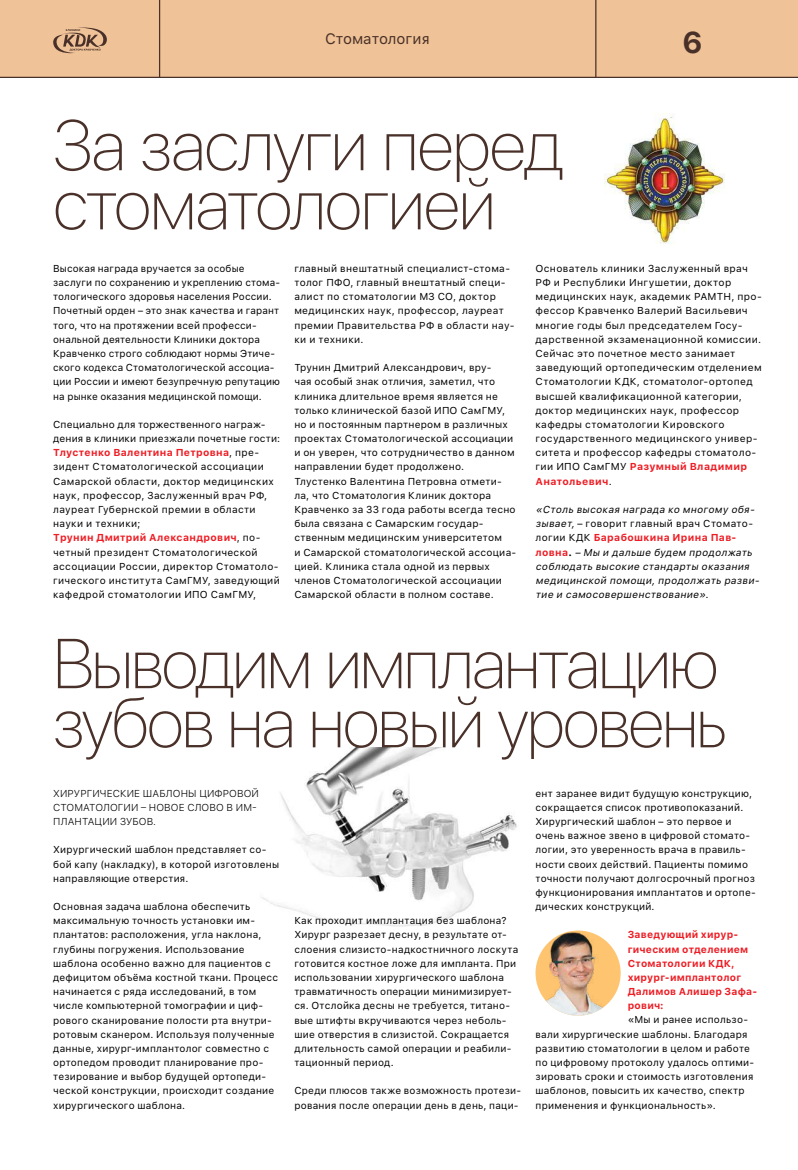
<style>
.page{position:relative;width:798px;height:1170px;background:#fff}
.page>*{position:absolute;margin:0;border:0;box-sizing:border-box;transform-origin:0 0}
.t1{font:100 70.88px/59.1px "SF Pro Display";letter-spacing:-.02em;color:#493028}
.t2{font:100 70px/59.1px "SF Pro Display";letter-spacing:-.03em;color:#493028}
.t3{font:700 30px "SF Pro Display";color:#493028}
.t4{font:15px "SF Pro Text";color:#493028}
.t5{font:10px/14.1px "SF Pro Text";letter-spacing:.025em;color:#000}
.t6{font:italic 10px/14.1px "SF Pro Text";color:#000}
.t7{font:700 10px/14.1px "SF Pro Text";letter-spacing:.025em;color:#ed1d24}
.t8{font:300 10px/14.1px "SF Pro Text";letter-spacing:.01em;color:#000}
.s1{font-weight:700;color:#ed1d24}
.s2{font-style:normal}
.s3{font-weight:700;font-style:normal;color:#ed1d24}
.s4{font-weight:700;font-style:normal}
</style>
<div class="page">
<hr style="left:797px;top:0;width:1px;height:78px;background:#fec46f">
<div style="left:0;top:0;width:797px;height:78px;background:#efc297"></div>
<hr style="left:159px;top:0;width:1px;height:77px;background:#493028">
<hr style="left:0;top:77px;width:797px;height:1px;background:#493028">
<hr style="left:595px;top:0;width:1px;height:77px;background:#493028">
<img style="left:261px;top:747px;width:256px;height:180px">
<img style="left:604px;top:114px;width:119px;height:129px">
<img style="left:535px;top:930px;width:85px;height:85px;border-radius:43px">
<svg style="left:53px;top:27px;width:54px;height:27px"></svg>
<h3 class="t4" style="left:325px;top:28px;width:106px">Стоматология</h3>
<h1 class="t1" style="left:53px;top:118px;width:511px">За заслуги перед стоматологией</h1>
<h3 class="t3" style="left:682px;top:25px;width:21px">6</h3>
<p class="t5" style="left:53px;top:262px;width:228px">Высокая награда вручается за особые заслуги по сохранению и укреплению стома&shy;тологического здоровья населения России.<br>Почетный орден – это знак качества и гарант того, что на протяжении всей професси&shy;ональной деятельности Клиники доктора Кравченко строго соблюдают нормы Этиче&shy;ского кодекса Стоматологической ассоциа&shy;ции России и имеют безупречную репутацию на рынке оказания медицинской помощи.</p>
<p class="t5" style="left:53px;top:417px;width:228px">Специально для торжественного награж&shy;дения в клиники приезжали почетные гости:<br><span class="s1">Тлустенко Валентина Петровна</span>, пре&shy;зидент Стоматологической ассоциации Самарской области, доктор медицинских наук, профессор, Заслуженный врач РФ, лауреат Губернской премии в области науки и техники;<br><span class="s1">Трунин Дмитрий Александрович</span>, по&shy;четный президент Стоматологической ассоциации России, директор Стоматоло&shy;гического института СамГМУ, заведующий кафедрой стоматологии ИПО СамГМУ,</p>
<p class="t5" style="left:294px;top:262px;width:221px">главный внештатный специалист-стома&shy;толог ПФО, главный внештатный специ&shy;алист по стоматологии МЗ СО, доктор медицинских наук, профессор, лауреат премии Правительства РФ в области нау&shy;ки и техники.</p>
<p class="t5" style="left:294px;top:361px;width:223px">Трунин Дмитрий Александрович, вру-<br>чая особый знак отличия, заметил, что клиника длительное время является не только клинической базой ИПО СамГМУ, но и постоянным партнером в различных проектах Стоматологической ассоциации и он уверен, что сотрудничество в данном направлении будет продолжено.<br>Тлустенко Валентина Петровна отмети&shy;ла, что Стоматология Клиник доктора Кравченко за 33 года работы всегда тесно была связана с Самарским государ&shy;ственным медицинским университетом<br>и Самарской стоматологической ассоциа&shy;цией. Клиника стала одной из первых членов Стоматологической ассоциации Самарской области в полном составе.</p>
<p class="t5" style="left:535px;top:262px;width:228px">Основатель клиники Заслуженный врач РФ и Республики Ингушетии, доктор медицинских наук, академик РАМТН, про&shy;фессор Кравченко Валерий Васильевич многие годы был председателем Госу&shy;дарственной экзаменационной комиссии.<br>Сейчас это почетное место занимает заведующий ортопедическим отделением Стоматологии КДК, стоматолог-ортопед высшей квалификационной категории, доктор медицинских наук, профессор кафедры стоматологии Кировского государственного медицинского универ&shy;ситета и профессор кафедры стоматоло&shy;гии ИПО СамГМУ <span class="s1">Разумный Владимир Анатольевич</span>.</p>
<p class="t6" style="left:535px;top:502px;width:228px">«Столь высокая награда ко многому обя&shy;зывает,<span class="s2">– говорит главный врач Стомато&shy;логии КДК</span> <span class="s3">Барабошкина Ирина Пав-<br>л о в н а</span> <span class="s4">.</span> – Мы и дальше будем продолжать соблюдать высокие стандарты оказания медицинской помощи,продолжать разви&shy;тие и самосовершенствование».</p>
<h2 class="t2" style="left:53px;top:636px;width:675px">Выводим имплантацию зубов на новый уровень</h2>
<p class="t8" style="left:53px;top:786px;width:207px">ХИРУРГИЧЕСКИЕ ШАБЛОНЫ ЦИФРОВОЙ<br>СТОМАТОЛОГИИ – НОВОЕ СЛОВО В ИМ-<br>ПЛАНТАЦИИ ЗУБОВ.</p>
<p class="t5" style="left:53px;top:843px;width:227px">Хирургический шаблон представляет со&shy;бой капу (накладку), в которой изготовлены направляющие отверстия.</p>
<p class="t5" style="left:53px;top:899px;width:226px">Основная задача шаблона обеспечить максимальную точность установки им&shy;плантатов: расположения, угла наклона, глубины погружения. Использование шаблона особенно важно для пациентов с дефицитом объёма костной ткани. Процесс начинается с ряда исследований, в том числе компьютерной томографии и циф&shy;рового сканирование полости рта внутри&shy;ротовым сканером. Используя полученные данные, хирург-имплантолог совместно с ортопедом проводит планирование про&shy;тезирование и выбор будущей ортопеди&shy;ческой конструкции, происходит создание хирургического шаблона.</p>
<p class="t5" style="left:535px;top:786px;width:222px">ент заранее видит будущую конструкцию, сокращается список противопоказаний.<br>Хирургический шаблон – это первое и очень важное звено в цифровой стомато&shy;логии, это уверенность врача в правиль&shy;ности своих действий. Пациенты помимо точности получают долгосрочный прогноз функционирования имплантатов и ортопе&shy;дических конструкций.</p>
<p class="t7" style="left:627px;top:927px;width:131px">Заведующий хирур&shy;гическим отделением<br>Стоматологии КДК, хирург-имплантолог<br>Далимов Алишер Зафа&shy;рович:</p>
<p class="t5" style="left:535px;top:1013px;width:220px;text-indent:92px">«Мы и ранее использо&shy;вали хирургические шаблоны. Благодаря развитию стоматологии в целом и работе по цифровому протоколу удалось оптими&shy;зировать сроки и стоимость изготовления шаблонов, повысить их качество, спектр применения и функциональность».</p>
<p class="t5" style="left:294px;top:913px;width:225px">Как проходит имплантация без шаблона?<br>Хирург разрезает десну, в результате от&shy;слоения слизисто-надкостничного лоскута готовится костное ложе для импланта. При использовании хирургического шаблона травматичность операции минимизирует&shy;ся. Отслойка десны не требуется, титано&shy;вые штифты вкручиваются через неболь&shy;шие отверстия в слизистой. Сокращается длительность самой операции и реабили&shy;тационный период.</p>
<p class="t5" style="left:294px;top:1084px;width:228px">Среди плюсов также возможность протези&shy;рования после операции день в день, паци-</p>
</div>
